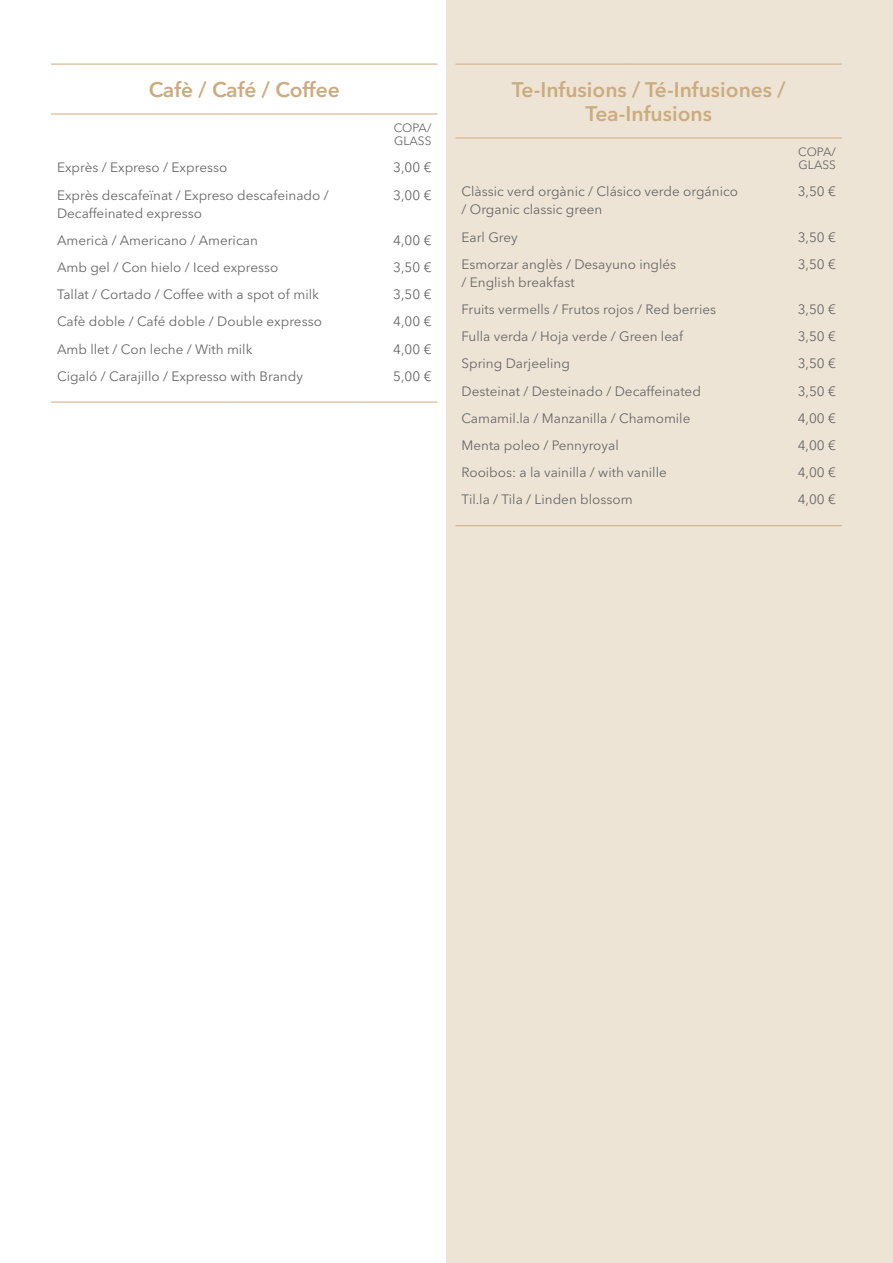
<style>
.page{position:relative;width:893px;height:1263px;background:#fff}
.page>*{position:absolute;margin:0;border:0;box-sizing:border-box;transform-origin:0 0}
.t1{font:600 21px/24px "Avenir Next LT Pro";color:#cbac7f;text-align:center}
.t2{font:13.5px/18px "Avenir Next LT Pro";color:#686868}
.t3{font:12px/13.5px "Avenir Next LT Pro";color:#686868}
</style>
<div class="page">
<div style="left:446px;top:0;width:447px;height:1263px;background:#eee4d6"></div>
<hr style="left:51px;top:64px;width:176px;height:1px;background:#cbac7f">
<hr style="left:227px;top:64px;width:71px;height:1px;background:#cbac7f">
<hr style="left:298px;top:64px;width:66px;height:1px;background:#cbac7f">
<hr style="left:364px;top:64px;width:73px;height:1px;background:#cbac7f">
<hr style="left:51px;top:114px;width:176px;height:1px;background:#cbac7f">
<hr style="left:227px;top:114px;width:71px;height:1px;background:#cbac7f">
<hr style="left:298px;top:114px;width:66px;height:1px;background:#cbac7f">
<hr style="left:364px;top:114px;width:73px;height:1px;background:#cbac7f">
<hr style="left:51px;top:402px;width:176px;height:1px;background:#cbac7f">
<hr style="left:227px;top:402px;width:71px;height:1px;background:#cbac7f">
<hr style="left:298px;top:402px;width:66px;height:1px;background:#cbac7f">
<hr style="left:364px;top:402px;width:73px;height:1px;background:#cbac7f">
<hr style="left:455px;top:525px;width:177px;height:1px;background:#cbac7f">
<hr style="left:632px;top:525px;width:70px;height:1px;background:#cbac7f">
<hr style="left:702px;top:525px;width:66px;height:1px;background:#cbac7f">
<hr style="left:768px;top:525px;width:74px;height:1px;background:#cbac7f">
<hr style="left:455px;top:138px;width:177px;height:1px;background:#cbac7f">
<hr style="left:632px;top:138px;width:70px;height:1px;background:#cbac7f">
<hr style="left:702px;top:138px;width:66px;height:1px;background:#cbac7f">
<hr style="left:768px;top:138px;width:74px;height:1px;background:#cbac7f">
<hr style="left:455px;top:64px;width:177px;height:1px;background:#cbac7f">
<hr style="left:632px;top:64px;width:70px;height:1px;background:#cbac7f">
<hr style="left:702px;top:64px;width:66px;height:1px;background:#cbac7f">
<hr style="left:768px;top:64px;width:74px;height:1px;background:#cbac7f">
<h1 class="t1" style="left:149px;top:77px;width:193px">Cafè / Café / Coffee</h1>
<p class="t3" style="left:394px;top:121px;width:39px">COPA/<br>GLASS</p>
<p class="t2" style="left:57px;top:159px;width:172px">Exprès / Expreso / Expresso</p>
<p class="t2" style="left:393px;top:159px;width:40px">3,00 €</p>
<p class="t2" style="left:57px;top:186px;width:273px">Exprès descafeïnat / Expreso descafeinado /<br>Decaffeinated expresso</p>
<p class="t2" style="left:393px;top:186px;width:40px">3,00 €</p>
<p class="t2" style="left:57px;top:231px;width:202px">Americà / Americano / American</p>
<p class="t2" style="left:393px;top:231px;width:40px">4,00 €</p>
<p class="t2" style="left:57px;top:258px;width:223px">Amb gel / Con hielo / Iced expresso</p>
<p class="t2" style="left:393px;top:258px;width:40px">3,50 €</p>
<p class="t2" style="left:57px;top:285px;width:263px">Tallat / Cortado / Coffee with a spot of milk</p>
<p class="t2" style="left:393px;top:285px;width:40px">3,50 €</p>
<p class="t2" style="left:57px;top:313px;width:266px">Cafè doble / Café doble / Double expresso</p>
<p class="t2" style="left:393px;top:313px;width:40px">4,00 €</p>
<p class="t2" style="left:57px;top:340px;width:197px">Amb llet / Con leche / With milk</p>
<p class="t2" style="left:393px;top:340px;width:40px">4,00 €</p>
<p class="t2" style="left:57px;top:367px;width:247px">Cigaló / Carajillo / Expresso with Brandy</p>
<p class="t2" style="left:393px;top:367px;width:40px">5,00 €</p>
<h1 class="t1" style="left:512px;top:77px;width:275px">Te-Infusions / Té-Infusiones /<br>Tea-Infusions</h1>
<p class="t3" style="left:798px;top:145px;width:39px">COPA/<br>GLASS</p>
<p class="t2" style="left:461px;top:183px;width:278px">Clàssic verd orgànic / Clásico verde orgánico / Organic classic green</p>
<p class="t2" style="left:798px;top:183px;width:40px">3,50 €</p>
<p class="t2" style="left:461px;top:228px;width:58px">Earl Grey</p>
<p class="t2" style="left:798px;top:228px;width:40px">3,50 €</p>
<p class="t2" style="left:461px;top:255px;width:216px">Esmorzar anglès / Desayuno inglés / English breakfast</p>
<p class="t2" style="left:798px;top:255px;width:40px">3,50 €</p>
<p class="t2" style="left:461px;top:300px;width:256px">Fruits vermells / Frutos rojos / Red berries</p>
<p class="t2" style="left:798px;top:300px;width:40px">3,50 €</p>
<p class="t2" style="left:461px;top:327px;width:223px">Fulla verda / Hoja verde / Green leaf</p>
<p class="t2" style="left:798px;top:327px;width:40px">3,50 €</p>
<p class="t2" style="left:461px;top:355px;width:110px">Spring Darjeeling</p>
<p class="t2" style="left:798px;top:355px;width:40px">3,50 €</p>
<p class="t2" style="left:461px;top:382px;width:241px">Desteinat / Desteinado / Decaffeinated</p>
<p class="t2" style="left:798px;top:382px;width:40px">3,50 €</p>
<p class="t2" style="left:461px;top:409px;width:230px">Camamil.la / Manzanilla / Chamomile</p>
<p class="t2" style="left:798px;top:409px;width:40px">4,00 €</p>
<p class="t2" style="left:461px;top:436px;width:159px">Menta poleo / Pennyroyal</p>
<p class="t2" style="left:798px;top:436px;width:40px">4,00 €</p>
<p class="t2" style="left:461px;top:463px;width:207px">Rooibos: a la vainilla / with vanille</p>
<p class="t2" style="left:798px;top:463px;width:40px">4,00 €</p>
<p class="t2" style="left:461px;top:491px;width:173px">Til.la / Tila / Linden blossom</p>
<p class="t2" style="left:798px;top:491px;width:40px">4,00 €</p>
</div>
